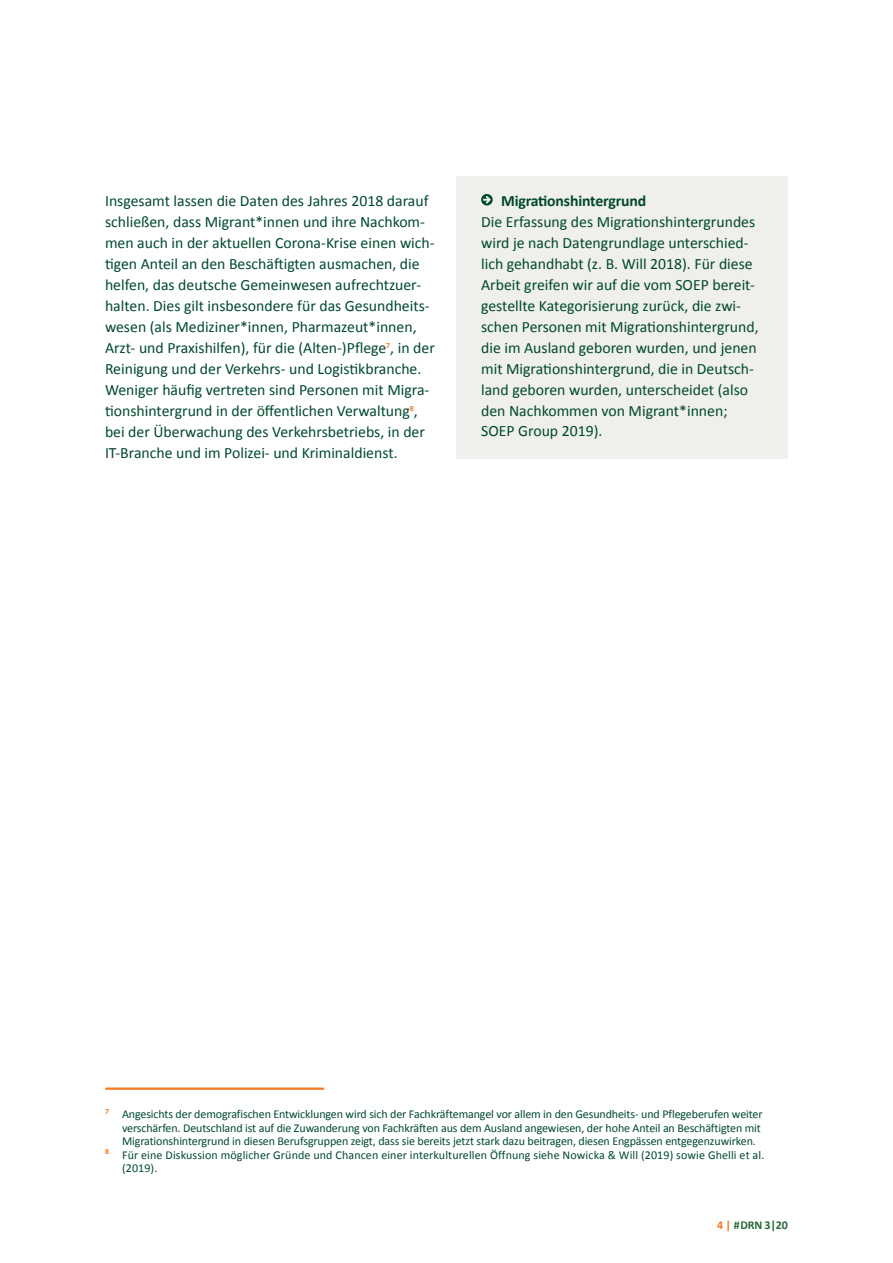
<style>
.page{position:relative;width:893px;height:1263px;background:#fff}
.page>*{position:absolute;margin:0;border:0;box-sizing:border-box;transform-origin:0 0}
.t1{font:15.75px/21px "Calibri";color:#00492b}
.t2{font:700 15.75px "Calibri";letter-spacing:-.01em;color:#00492b}
.t3{font:12px "Calibri";letter-spacing:-.01em;color:#00492b}
.t4{font:12px "Calibri";letter-spacing:.01em;color:#00492b}
.t5{font:700 12px "Calibri";color:#2b683d}
.s1{color:#f47920}
</style>
<div class="page">
<hr style="left:106px;top:1087px;width:217px;height:3px;background:#f47920">
<div style="left:456px;top:176px;width:332px;height:282px;background:#efefec"></div>
<svg style="left:481px;top:194px;width:12px;height:11px"></svg>
<p class="t1" style="left:105px;top:189px;width:331px">Insgesamt lassen die Daten des Jahres 2018 darauf schließen, dass Migrant*innen und ihre Nachkom&shy;men auch in der aktuellen Corona-Krise einen wich&shy;tigen Anteil an den Beschäftigten ausmachen, die helfen, das deutsche Gemeinwesen aufrechtzuer&shy;halten. Dies gilt insbesondere für das Gesundheits&shy;wesen (als Mediziner*innen, Pharmazeut*innen, Arzt- und Praxishilfen), für die (Alten-)Pflege<sup>7</sup>, in der Reinigung und der Verkehrs- und Logistikbranche.<br>Weniger häufig vertreten sind Personen mit Migra&shy;tionshintergrund in der öffentlichen Verwaltung<sup>8</sup>, bei der Überwachung des Verkehrsbetriebs, in der IT-Branche und im Polizei- und Kriminaldienst.</p>
<p class="t2" style="left:501px;top:191px;width:147px">Migrationshintergrund</p>
<p class="t1" style="left:481px;top:210px;width:279px">Die Erfassung des Migrationshintergrundes wird je nach Datengrundlage unterschied&shy;lich gehandhabt (z. B. Will 2018). Für diese Arbeit greifen wir auf die vom SOEP bereit&shy;gestellte Kategorisierung zurück, die zwi&shy;schen Personen mit Migrationshintergrund, die im Ausland geboren wurden, und jenen mit Migrationshintergrund, die in Deutsch&shy;land geboren wurden, unterscheidet (also den Nachkommen von Migrant*innen; SOEP Group 2019).</p>
<p class="t3" style="left:105px;top:1107px;width:659px"><sup>7</sup> Angesichts der demografischen Entwicklungen wird sich der Fachkräftemangel vor allem in den Gesundheits- und Pflegeberufen weiter</p>
<p class="t3" style="left:122px;top:1120px;width:640px">verschärfen. Deutschland ist auf die Zuwanderung von Fachkräften aus dem Ausland angewiesen, der hohe Anteil an Beschäftigten mit</p>
<p class="t3" style="left:122px;top:1134px;width:635px">Migrationshintergrund in diesen Berufsgruppen zeigt, dass sie bereits jetzt stark dazu beitragen, diesen Engpässen entgegenzuwirken.</p>
<p class="t4" style="left:105px;top:1147px;width:661px"><sup>8</sup> Für eine Diskussion möglicher Gründe und Chancen einer interkulturellen Öffnung siehe Nowicka &amp; Will (2019) sowie Ghelli et al.</p>
<p class="t3" style="left:122px;top:1161px;width:37px">(2019).</p>
<p class="t5" style="left:717px;top:1217px;width:72px"><span class="s1">4 |</span> #DRN 3|20</p>
</div>
